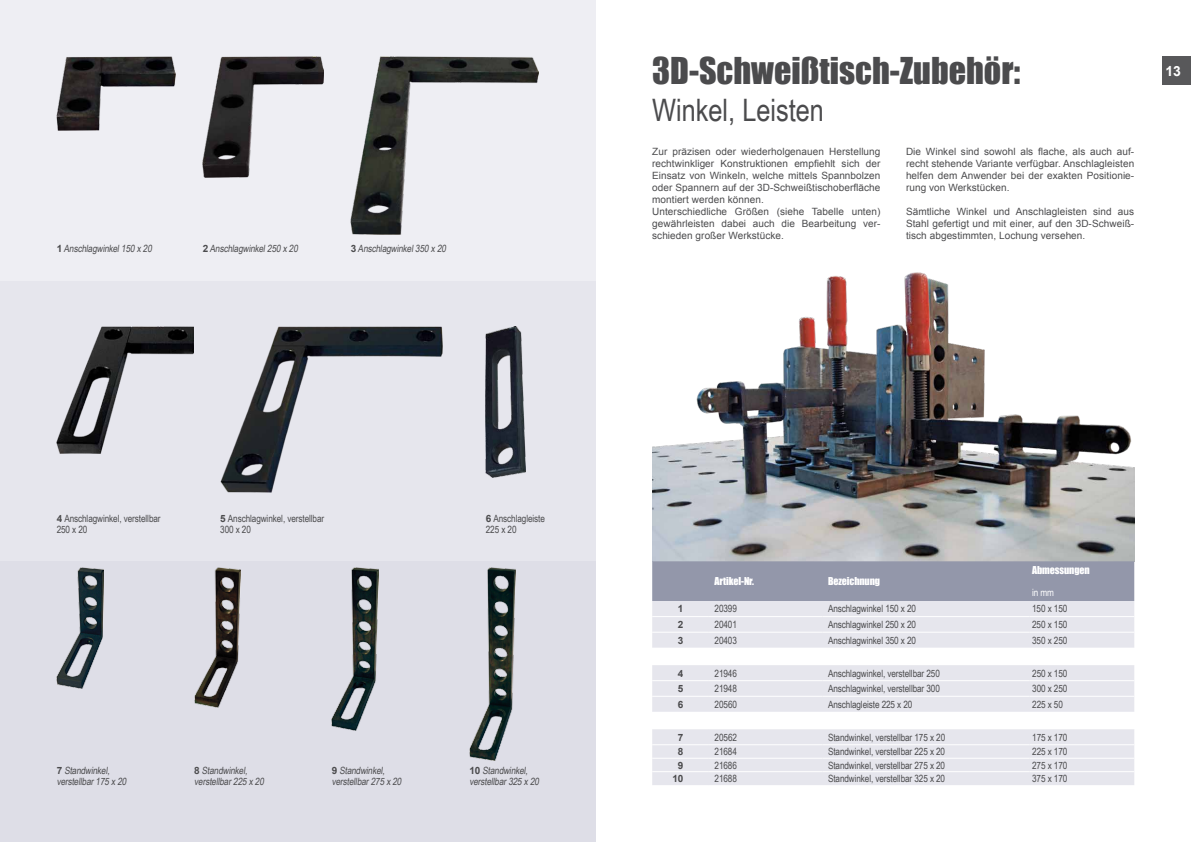
<style>
.page{position:relative;width:1191px;height:842px;background:#fff}
.page>*{position:absolute;margin:0;border:0;box-sizing:border-box;transform-origin:0 0}
.t1{font:34px "Impact";color:#4b4b4d}
.t2{font:30.9px "Arial Narrow";color:#4b4b4d}
.t3{font:700 14px "Arial";color:#fff}
.t4{font:10px/11px "Arial Narrow";letter-spacing:-.01em;color:#4b4b4d}
.t5{font:10px/12px "Arial";letter-spacing:.005em;color:#4b4b4d;text-align:justify}
.t6{font:10px "Impact";letter-spacing:-.01em;color:#fff}
.t7{font:700 10px "Arial";color:#4b4b4d}
.t8{font:10px "Arial Narrow";color:#fff}
.s1{font-family:"Arial";font-weight:700}
</style>
<div class="page">
<div style="left:1162px;top:57px;width:29px;height:28px;background:#58585a"></div>
<img style="left:652px;top:272px;width:482px;height:289px">
<div style="left:652px;top:561px;width:482px;height:40px;background:#9397aa"></div>
<div style="left:652px;top:601px;width:482px;height:184px;background:#e6e6ed"></div>
<svg style="left:652px;top:648px;width:482px;height:81px"></svg>
<hr style="left:652px;top:632px;width:57px;height:1px;background:#fff">
<hr style="left:709px;top:632px;width:113px;height:1px;background:#fff">
<hr style="left:822px;top:632px;width:207px;height:1px;background:#fff">
<hr style="left:1029px;top:632px;width:105px;height:1px;background:#fff">
<hr style="left:652px;top:616px;width:57px;height:1px;background:#fff">
<hr style="left:709px;top:616px;width:113px;height:1px;background:#fff">
<hr style="left:822px;top:616px;width:207px;height:1px;background:#fff">
<hr style="left:1029px;top:616px;width:105px;height:1px;background:#fff">
<hr style="left:652px;top:696px;width:57px;height:1px;background:#fff">
<hr style="left:709px;top:696px;width:113px;height:1px;background:#fff">
<hr style="left:822px;top:696px;width:207px;height:1px;background:#fff">
<hr style="left:1029px;top:696px;width:105px;height:1px;background:#fff">
<hr style="left:652px;top:744px;width:57px;height:1px;background:#fff">
<hr style="left:709px;top:744px;width:113px;height:1px;background:#fff">
<hr style="left:822px;top:744px;width:207px;height:1px;background:#fff">
<hr style="left:1029px;top:744px;width:105px;height:1px;background:#fff">
<hr style="left:652px;top:758px;width:57px;height:1px;background:#fff">
<hr style="left:709px;top:758px;width:113px;height:1px;background:#fff">
<hr style="left:822px;top:758px;width:207px;height:1px;background:#fff">
<hr style="left:1029px;top:758px;width:105px;height:1px;background:#fff">
<hr style="left:652px;top:680px;width:57px;height:1px;background:#fff">
<hr style="left:709px;top:680px;width:113px;height:1px;background:#fff">
<hr style="left:822px;top:680px;width:207px;height:1px;background:#fff">
<hr style="left:1029px;top:680px;width:105px;height:1px;background:#fff">
<hr style="left:652px;top:771px;width:57px;height:1px;background:#fff">
<hr style="left:709px;top:771px;width:113px;height:1px;background:#fff">
<hr style="left:822px;top:771px;width:207px;height:1px;background:#fff">
<hr style="left:1029px;top:771px;width:105px;height:1px;background:#fff">
<div style="left:0;top:0;width:595px;height:281px;background:#eeeef3"></div>
<div style="left:0;top:281px;width:595px;height:280px;background:#e6e6ed"></div>
<div style="left:0;top:561px;width:595px;height:281px;background:#dedee7"></div>
<img style="left:57px;top:57px;width:118px;height:74px">
<img style="left:57px;top:326px;width:136px;height:128px">
<img style="left:57px;top:567px;width:46px;height:121px">
<img style="left:194px;top:567px;width:47px;height:140px">
<img style="left:332px;top:567px;width:46px;height:163px">
<img style="left:469px;top:567px;width:47px;height:194px">
<img style="left:220px;top:326px;width:222px;height:166px">
<img style="left:486px;top:326px;width:39px;height:152px">
<img style="left:203px;top:57px;width:120px;height:121px">
<img style="left:351px;top:57px;width:188px;height:177px">
<p class="t4" style="left:57px;top:243px;width:99px"><span class="s1">1</span> Anschlagwinkel 150 x 20</p>
<p class="t4" style="left:203px;top:243px;width:99px"><span class="s1">2</span> Anschlagwinkel 250 x 20</p>
<p class="t4" style="left:351px;top:243px;width:99px"><span class="s1">3</span> Anschlagwinkel 350 x 20</p>
<p class="t4" style="left:57px;top:512px;width:105px"><span class="s1">4</span> Anschlagwinkel, verstellbar<br>250 x 20</p>
<p class="t4" style="left:220px;top:512px;width:105px"><span class="s1">5</span> Anschlagwinkel, verstellbar<br>300 x 20</p>
<p class="t4" style="left:486px;top:512px;width:61px"><span class="s1">6</span> Anschlagleiste<br>225 x 20</p>
<p class="t4" style="left:57px;top:765px;width:73px"><span class="s1">7</span> Standwinkel, verstellbar 175 x 20</p>
<p class="t4" style="left:194px;top:765px;width:73px"><span class="s1">8</span> Standwinkel, verstellbar 225 x 20</p>
<p class="t4" style="left:332px;top:765px;width:73px"><span class="s1">9</span> Standwinkel, verstellbar 275 x 20</p>
<p class="t4" style="left:469px;top:765px;width:73px"><span class="s1">1 0</span> Standwinkel, verstellbar 325 x 20</p>
<h1 class="t1" style="left:652px;top:44px;width:370px">3D-Schweißtisch-Zubehör:</h1>
<h2 class="t2" style="left:652px;top:87px;width:173px">Winkel, Leisten</h2>
<p class="t5" style="left:652px;top:145px;width:230px;text-align:left">Zur präzisen oder wiederholgenauen Herstellung rechtwinkliger Konstruktionen empfiehlt sich der Einsatz von Winkeln, welche mittels Spannbolzen oder Spannern auf der 3D-Schweißtischoberfläche montiert werden können.<br>Unterschiedliche Größen (siehe Tabelle unten) gewährleisten dabei auch die Bearbeitung ver&shy;schieden großer Werkstücke.</p>
<p class="t5" style="left:906px;top:145px;width:230px">Die Winkel sind sowohl als flache, als auch auf&shy;recht stehende Variante verfügbar. Anschlagleisten helfen dem Anwender bei der exakten Positionie&shy;rung von Werkstücken.</p>
<p class="t5" style="left:906px;top:205px;width:230px">Sämtliche Winkel und Anschlagleisten sind aus Stahl gefertigt und mit einer, auf den 3D-Schweiß&shy;tisch abgestimmten, Lochung versehen.</p>
<h3 class="t3" style="left:1165px;top:62px;width:17px">13</h3>
<p class="t6" style="left:714px;top:573px;width:41px">Artikel-Nr.</p>
<p class="t6" style="left:828px;top:573px;width:54px">Bezeichnung</p>
<p class="t6" style="left:1032px;top:562px;width:59px">Abmessungen</p>
<p class="t8" style="left:1032px;top:585px;width:23px">in mm</p>
<p class="t7" style="left:678px;top:602px;width:7px">1</p>
<p class="t4" style="left:714px;top:603px;width:24px">20399</p>
<p class="t4" style="left:828px;top:603px;width:90px">Anschlagwinkel 150 x 20</p>
<p class="t4" style="left:1032px;top:603px;width:37px">150 x 150</p>
<p class="t7" style="left:678px;top:618px;width:7px">2</p>
<p class="t4" style="left:714px;top:619px;width:24px">20401</p>
<p class="t4" style="left:828px;top:619px;width:90px">Anschlagwinkel 250 x 20</p>
<p class="t4" style="left:1032px;top:619px;width:37px">250 x 150</p>
<p class="t7" style="left:678px;top:633px;width:7px">3</p>
<p class="t4" style="left:714px;top:634px;width:24px">20403</p>
<p class="t4" style="left:828px;top:634px;width:90px">Anschlagwinkel 350 x 20</p>
<p class="t4" style="left:1032px;top:634px;width:37px">350 x 250</p>
<p class="t7" style="left:678px;top:666px;width:7px">4</p>
<p class="t4" style="left:714px;top:667px;width:24px">21946</p>
<p class="t4" style="left:828px;top:667px;width:113px">Anschlagwinkel, verstellbar 250</p>
<p class="t4" style="left:1032px;top:667px;width:37px">250 x 150</p>
<p class="t7" style="left:678px;top:682px;width:7px">5</p>
<p class="t4" style="left:714px;top:683px;width:24px">21948</p>
<p class="t4" style="left:828px;top:683px;width:113px">Anschlagwinkel, verstellbar 300</p>
<p class="t4" style="left:1032px;top:683px;width:37px">300 x 250</p>
<p class="t7" style="left:678px;top:697px;width:7px">6</p>
<p class="t4" style="left:714px;top:698px;width:24px">20560</p>
<p class="t4" style="left:828px;top:698px;width:86px">Anschlagleiste 225 x 20</p>
<p class="t4" style="left:1032px;top:698px;width:32px">225 x 50</p>
<p class="t7" style="left:678px;top:730px;width:7px">7</p>
<p class="t4" style="left:714px;top:731px;width:24px">20562</p>
<p class="t4" style="left:828px;top:731px;width:119px">Standwinkel, verstellbar 175 x 20</p>
<p class="t4" style="left:1032px;top:731px;width:37px">175 x 170</p>
<p class="t7" style="left:678px;top:745px;width:7px">8</p>
<p class="t4" style="left:714px;top:746px;width:24px">21684</p>
<p class="t4" style="left:828px;top:746px;width:119px">Standwinkel, verstellbar 225 x 20</p>
<p class="t4" style="left:1032px;top:746px;width:37px">225 x 170</p>
<p class="t7" style="left:678px;top:758px;width:7px">9</p>
<p class="t4" style="left:714px;top:759px;width:24px">21686</p>
<p class="t4" style="left:828px;top:759px;width:119px">Standwinkel, verstellbar 275 x 20</p>
<p class="t4" style="left:1032px;top:759px;width:37px">275 x 170</p>
<p class="t7" style="left:672px;top:772px;width:13px">10</p>
<p class="t4" style="left:714px;top:773px;width:24px">21688</p>
<p class="t4" style="left:828px;top:773px;width:119px">Standwinkel, verstellbar 325 x 20</p>
<p class="t4" style="left:1032px;top:773px;width:37px">375 x 170</p>
</div>
